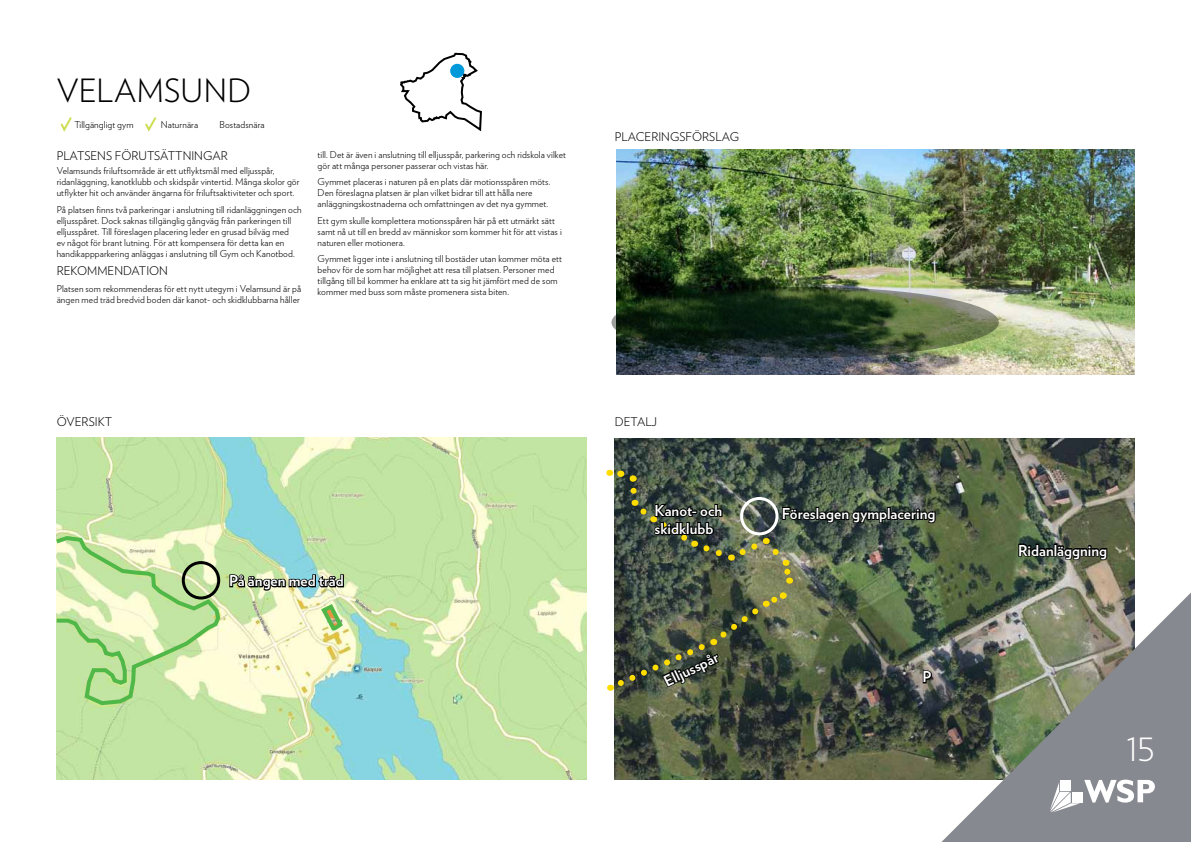
<style>
.page{position:relative;width:1191px;height:842px;background:#fff}
.page>*{position:absolute;margin:0;border:0;box-sizing:border-box;transform-origin:0 0}
.t1{font:300 32px "Verlag";letter-spacing:.01em;color:#000}
.t2{font:300 32px "Verlag";color:#fff}
.t3{font:700 15px/18px "Verlag";color:#fff}
.t4{font:300 12px "Verlag";color:#000}
.t5{font:300 9.5px/11px "Verlag";letter-spacing:.01em;color:#000}
</style>
<div class="page">
<img style="left:615px;top:438px;width:519px;height:342px">
<img style="left:57px;top:437px;width:529px;height:343px">
<svg style="left:56px;top:534px;width:166px;height:173px;background:#cae6a9"></svg>
<svg style="left:318px;top:601px;width:26px;height:40px"></svg>
<svg style="left:918px;top:587px;width:273px;height:255px;background:#848881"></svg>
<svg style="left:1050px;top:780px;width:105px;height:32px"></svg>
<img style="left:616px;top:150px;width:518px;height:225px">
<svg style="left:60px;top:117px;width:12px;height:15px"></svg>
<svg style="left:145px;top:117px;width:11px;height:15px"></svg>
<svg style="left:611px;top:287px;width:387px;height:71px;background:#2b3d27"></svg>
<div style="left:182px;top:561px;width:38px;height:38px;border:3px solid #000;border-radius:50%"></div>
<svg style="left:400px;top:52px;width:82px;height:80px"></svg>
<div style="left:450px;top:64px;width:14px;height:14px;background:#009ada;border-radius:50%"></div>
<svg style="left:1017px;top:542px;width:91px;height:19px;background:#282e24"></svg>
<svg style="left:608px;top:467px;width:328px;height:226px;background:#515c48"></svg>
<svg style="left:228px;top:573px;width:117px;height:19px;background:#72816c"></svg>
<h1 class="t1" style="left:57px;top:67px;width:196px">Velamsund</h1>
<p class="t5" style="left:74px;top:119px;width:61px">Tillgängligt gym</p>
<p class="t5" style="left:161px;top:119px;width:39px">N aturnära</p>
<p class="t5" style="left:219px;top:119px;width:47px">Bostadsnära</p>
<p class="t4" style="left:57px;top:147px;width:173px">Platsens förutsättni ngar</p>
<p class="t5" style="left:57px;top:165px;width:244px">Velamsunds friluftsområde är ett utflyktsmål med elljusspår, ridanläggning, kanotklubb och skidspår vintertid. Många skolor gör utflykter hit och använder ängarna för friluftsaktiviteter och sport.</p>
<p class="t5" style="left:57px;top:203px;width:246px">På platsen finns två parkeringar i anslutning till ridanläggningen och elljusspåret. Dock saknas tillgänglig gångväg från parkeringen till elljusspåret. Till föreslagen placering leder en grusad bilväg med<br>ev något för brant lutning. För att kompensera för detta kan en handikappparkering anläggas i anslutning till Gym och Kanotbod.</p>
<p class="t4" style="left:57px;top:262px;width:113px">Rekommendation</p>
<p class="t5" style="left:57px;top:282px;width:246px">Platsen som rekommenderas för ett nytt utegym i Velamsund är på ängen med träd bredvid boden där kanot- och skidklubbarna håller</p>
<p class="t5" style="left:317px;top:148px;width:250px">till. Det är även i anslutning till elljusspår, parkering och ridskola vilket gör att många personer passerar och vistas här.</p>
<p class="t5" style="left:317px;top:176px;width:234px">Gymmet placeras i naturen på en plats där motionsspåren möts.<br>Den föreslagna platsen är plan vilket bidrar till att hålla nere anläggningskostnaderna och omfattningen av det nya gymmet.</p>
<p class="t5" style="left:317px;top:214px;width:246px">Ett gym skulle komplettera motionsspåren här på ett utmärkt sätt samt nå ut till en bredd av människor som kommer hit för att vistas i naturen eller motionera.</p>
<p class="t5" style="left:317px;top:253px;width:246px">Gymmet ligger inte i anslutning till bostäder utan kommer möta ett behov för de som har möjlighet att resa till platsen. Personer med tillgång till bil kommer ha enklare att ta sig hit jämfört med de som kommer med buss som måste promenera sista biten.</p>
<p class="t4" style="left:615px;top:128px;width:126px">Placeri ngsförslag</p>
<p class="t4" style="left:57px;top:413px;width:57px">översi kt</p>
<p class="t4" style="left:615px;top:413px;width:44px">Detalj</p>
<h2 class="t3" style="left:229px;top:571px;width:116px">På ängen med träd</h2>
<h2 class="t3" style="left:654px;top:501px;width:69px">Kanot- och skidklubb</h2>
<h2 class="t3" style="left:660px;top:673px;width:60px;rotate:-26deg">Elljusspår</h2>
<h2 class="t3" style="left:782px;top:504px;width:155px">Föreslagen gymplacering</h2>
<h2 class="t3" style="left:922px;top:667px;width:10px">P</h2>
<h2 class="t3" style="left:1018px;top:540px;width:91px">Ridanläggning</h2>
<h1 class="t2" style="left:1126px;top:726px;width:30px">15</h1>
</div>
